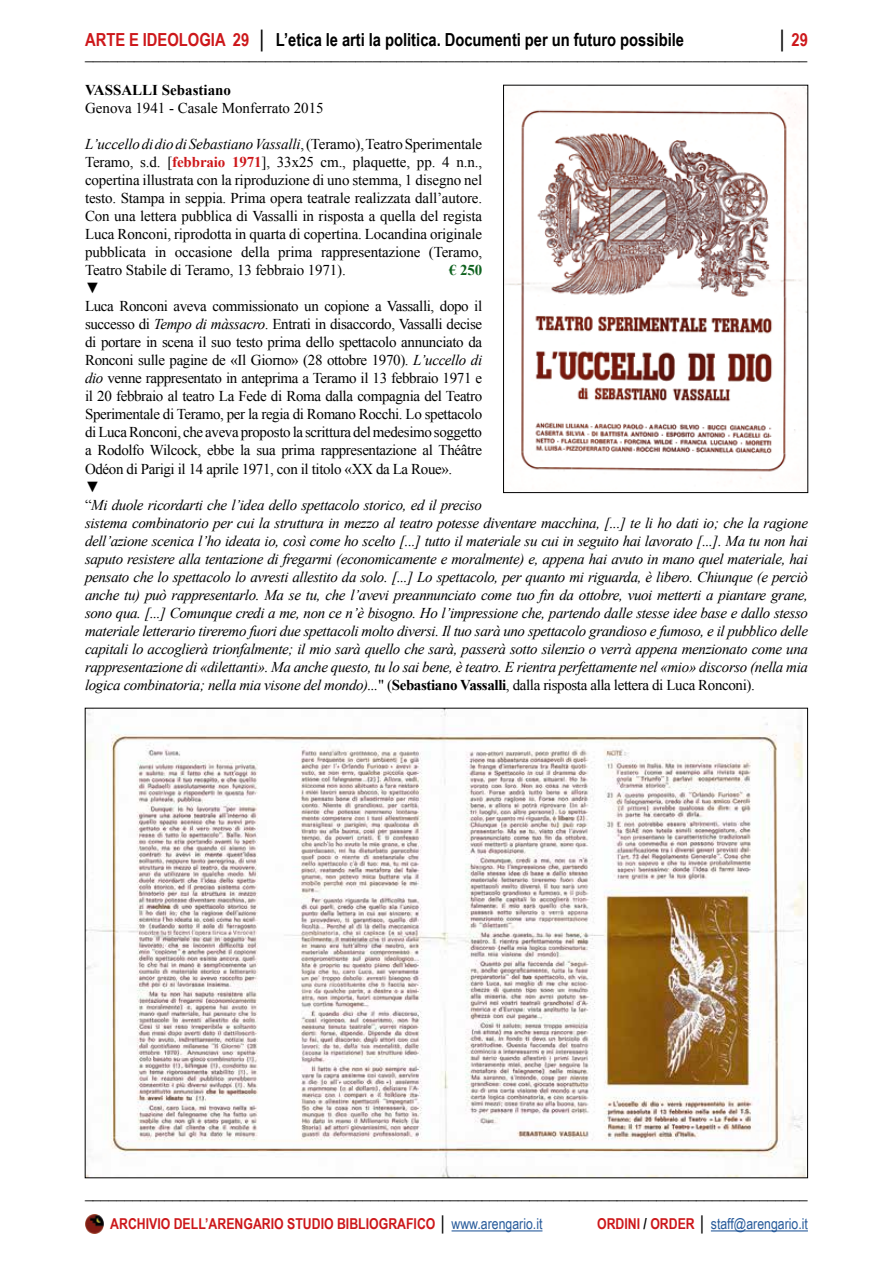
<style>
.page{position:relative;width:893px;height:1263px;background:#fff}
.page>*{position:absolute;margin:0;border:0;box-sizing:border-box;transform-origin:0 0}
.t1{font:18px/13.5px "Arial Narrow";color:#000;text-align:right}
.t2{font:700 18px "Arial Narrow";color:#000}
.t3{font:italic 15px/18px "Times New Roman";letter-spacing:-.025em;color:#000}
.t4{font:15px/18px "Times New Roman";letter-spacing:-.01em;color:#000;text-align:justify}
.t5{font:700 15px "Arial Narrow";color:#cd171a}
.t6{font:15px "Arial Narrow";color:#275b9b}
.t7{font:700 15px "Times New Roman";color:#000}
.t8{font:700 15px "Times New Roman";color:#0f621f}
.s1{font-weight:700}
.s2{font-weight:700;color:#cd171a}
.s3{font-style:italic}
.s4{color:#cd171a}
.s5{font-style:normal}
.s6{font-weight:700;font-style:normal}
.s7{color:#000}
.s8{font-weight:400;color:#275b9b}
.s9{font-weight:700;color:#000}
</style>
<div class="page">
<hr style="left:452px;top:1230px;width:90px;height:1px;background:#275b9b">
<hr style="left:711px;top:1230px;width:97px;height:1px;background:#275b9b">
<img style="left:85px;top:1215px;width:19px;height:18px">
<img style="left:87px;top:710px;width:719px;height:466px">
<img style="left:505px;top:87px;width:301px;height:392px">
<div style="left:503px;top:85px;width:305px;height:408px;border:1px solid #000"></div>
<p class="t1" style="left:85px;top:32px;width:724px"><span class="s1">│</span> <span class="s2">29 </span>________________________________________________________________________________________</p>
<p class="t7" style="left:85px;top:80px;width:148px">VASSALLI Sebastiano</p>
<p class="t4" style="left:85px;top:99px;width:240px">Genova 1941 - Casale Monferrato 2015</p>
<p class="t4" style="left:85px;top:135px;width:399px"><span class="s3">L’uccello di dio di Sebastiano Vassalli</span>, (Teramo), Teatro Sperimentale Teramo, s.d. [<span class="s2">febbraio 1971</span>], 33x25 cm., plaquette, pp. 4 n.n., copertina illustrata con la riproduzione di uno stemma, 1 disegno nel testo. Stampa in seppia. Prima opera teatrale realizzata dall’autore.<br>Con una lettera pubblica di Vassalli in risposta a quella del regista Luca Ronconi, riprodotta in quarta di copertina. Locandina originale pubblicata in occasione della prima rappresentazione (Teramo, Teatro Stabile di Teramo, 13 febbraio 1971).</p>
<p class="t2" style="left:85px;top:26px;width:601px"><span class="s4">ARTE E IDEOLOGIA 29</span> │ L’etica le arti la politica. Documenti per un futuro possibile</p>
<p class="t8" style="left:449px;top:260px;width:35px">€ 250</p>
<p class="t3" style="left:85px;top:279px;width:724px"><span class="s5">▼<br>Luca Ronconi aveva commissionato un copione a Vassalli, dopo il<br>successo di</span> Tempo di màssacro<span class="s5">. Entrati in disaccordo, Vassalli decise<br>di portare in scena il suo testo prima dello spettacolo annunciato da<br>Ronconi sulle pagine de «Il Giorno» (28 ottobre 1970).</span> L’uccello di<br>dio <span class="s5">venne rappresentato in anteprima a Teramo il 13 febbraio 1971 e<br>il 20 febbraio al teatro La Fede di Roma dalla compagnia del Teatro<br>Sperimentale di Teramo, per la regia di Romano Rocchi. Lo spettacolo<br>di Luca Ronconi, che aveva proposto la scrittura del medesimo soggetto<br>a Rodolfo Wilcock, ebbe la sua prima rappresentazione al Théâtre<br>Odéon di Parigi il 14 aprile 1971, con il titolo «XX da La Roue».<br>▼<br>“</span>Mi duole ricordarti che l’idea dello spettacolo storico, ed il preciso<br>sistema combinatorio per cui la struttura in mezzo al teatro potesse diventare macchina, [...] te li ho dati io; che la ragione dell’azione scenica l’ho ideata io, così come ho scelto [...] tutto il materiale su cui in seguito hai lavorato [...]. Ma tu non hai saputo resistere alla tentazione di fregarmi (economicamente e moralmente) e, appena hai avuto in mano quel materiale, hai pensato che lo spettacolo lo avresti allestito da solo. [...] Lo spettacolo, per quanto mi riguarda, è libero. Chiunque (e perciò anche tu) può rappresentarlo. Ma se tu, che l’avevi preannunciato come tuo fin da ottobre, vuoi metterti a piantare grane, sono qua. [...] Comunque credi a me, non ce n’è bisogno. Ho l’impressione che, partendo dalle stesse idee base e dallo stesso materiale letterario tireremo fuori due spettacoli molto diversi. Il tuo sarà uno spettacolo grandioso e fumoso, e il pubblico delle capitali lo accoglierà trionfalmente; il mio sarà quello che sarà, passerà sotto silenzio o verrà appena menzionato come una rappresentazione di «dilettanti». Ma anche questo, tu lo sai bene, è teatro. E rientra perfettamente nel «mio» discorso (nella mia logica combinatoria; nella mia visone del mondo)...<span class="s5">" (</span><span class="s6">Sebastiano Vassalli</span><span class="s5">, dalla risposta alla lettera di Luca Ronconi).</span></p>
<p class="t1" style="left:85px;top:1185px;width:724px">___________________________________________________________________________________________</p>
<p class="t5" style="left:110px;top:1213px;width:434px">ARCHIVIO DELL’ARENGARIO STUDIO BIBLIOGRAFICO <span class="s7">│</span> <span class="s8">www.arengario.it</span></p>
<p class="t6" style="left:597px;top:1213px;width:212px"><span class="s2">ORDINI</span> <span class="s9">/</span> <span class="s2">ORDER</span> <span class="s9">│</span> staff@arengario.it</p>
</div>
